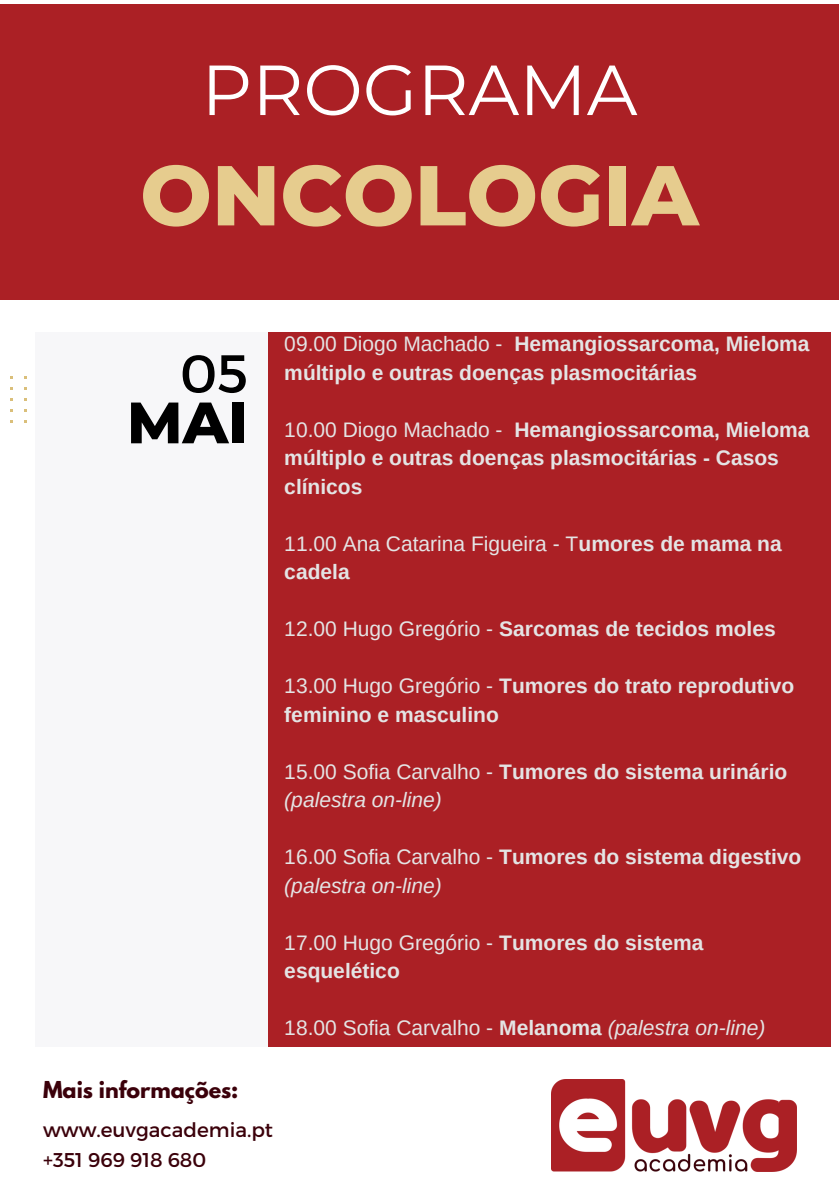
<style>
.page{position:relative;width:839px;height:1191px;background:#fff}
.page>*{position:absolute;margin:0;border:0;box-sizing:border-box;transform-origin:0 0}
.t1{font:800 84.8px "Montserrat";color:#e6cc8e}
.t2{font:70.8px "Montserrat";color:#fff}
.t3{font:800 58.2px "Montserrat";color:#000}
.t4{font:53.6px "Montserrat";color:#000}
.t5{font:700 21px/28.4px "Arimo";color:#e4e4e4}
.t6{font:21px/28.4px "Arimo";color:#e4e4e4}
.t7{font:700 20.6px "League Spartan";color:#3b000a}
.t8{font:20px/30.8px "Montserrat";color:#3b000a}
.s1{font-weight:400}
.s2{font-weight:700}
.s3{font-weight:400;font-style:italic}
.s4{font-style:italic}
</style>
<div class="page">
<div style="left:0;top:5px;width:838px;height:295px;background:#ab2025"></div>
<div style="left:35px;top:332px;width:233px;height:715px;background:#f7f7f9"></div>
<div style="left:268px;top:332px;width:562px;height:714px;background:#ab2025"></div>
<img style="left:551px;top:1080px;width:245px;height:92px">
<h2 class="t2" style="left:201px;top:47px;width:437px">PROGRAMA</h2>
<h1 class="t1" style="left:140px;top:143px;width:560px">ONCOLOGIA</h1>
<h3 class="t4" style="left:180px;top:339px;width:69px">05</h3>
<h3 class="t3" style="left:127px;top:387px;width:123px">MAI</h3>
<p class="t5" style="left:284px;top:330px;width:527px"><span class="s1">09.00 Diogo Machado -</span> Hemangiossarcoma, Mieloma múltiplo e outras doenças plasmocitárias</p>
<p class="t5" style="left:284px;top:415px;width:527px"><span class="s1">10.00 Diogo Machado -</span> Hemangiossarcoma, Mieloma múltiplo e outras doenças plasmocitárias - Casos clínicos</p>
<p class="t6" style="left:284px;top:529px;width:499px">11.00 Ana Catarina Figueira - T<span class="s2">umores de mama na cadela</span></p>
<p class="t5" style="left:284px;top:615px;width:493px"><span class="s1">12.00 Hugo Gregório -</span> Sarcomas de tecidos moles</p>
<p class="t5" style="left:284px;top:672px;width:511px"><span class="s1">13.00 Hugo Gregório -</span> Tumores do trato reprodutivo feminino e masculino</p>
<p class="t5" style="left:284px;top:757px;width:504px"><span class="s1">15.00 Sofia Carvalho -</span> Tumores do sistema urinário <span class="s3">(palestra on-line)</span></p>
<p class="t5" style="left:284px;top:843px;width:518px"><span class="s1">16.00 Sofia Carvalho -</span> Tumores do sistema digestivo <span class="s3">(palestra on-line)</span></p>
<p class="t5" style="left:284px;top:928px;width:420px"><span class="s1">17.00 Hugo Gregório -</span> Tumores do sistema esquelético</p>
<p class="t6" style="left:284px;top:1014px;width:482px">18.00 Sofia Carvalho - <span class="s2">Melanoma</span> <span class="s4">(palestra on-line)</span></p>
<p class="t7" style="left:43px;top:1079px;width:197px">Mais informações:</p>
<p class="t8" style="left:43px;top:1113px;width:231px">www.euvgacademia.pt +351 969 918 680</p>
</div>
